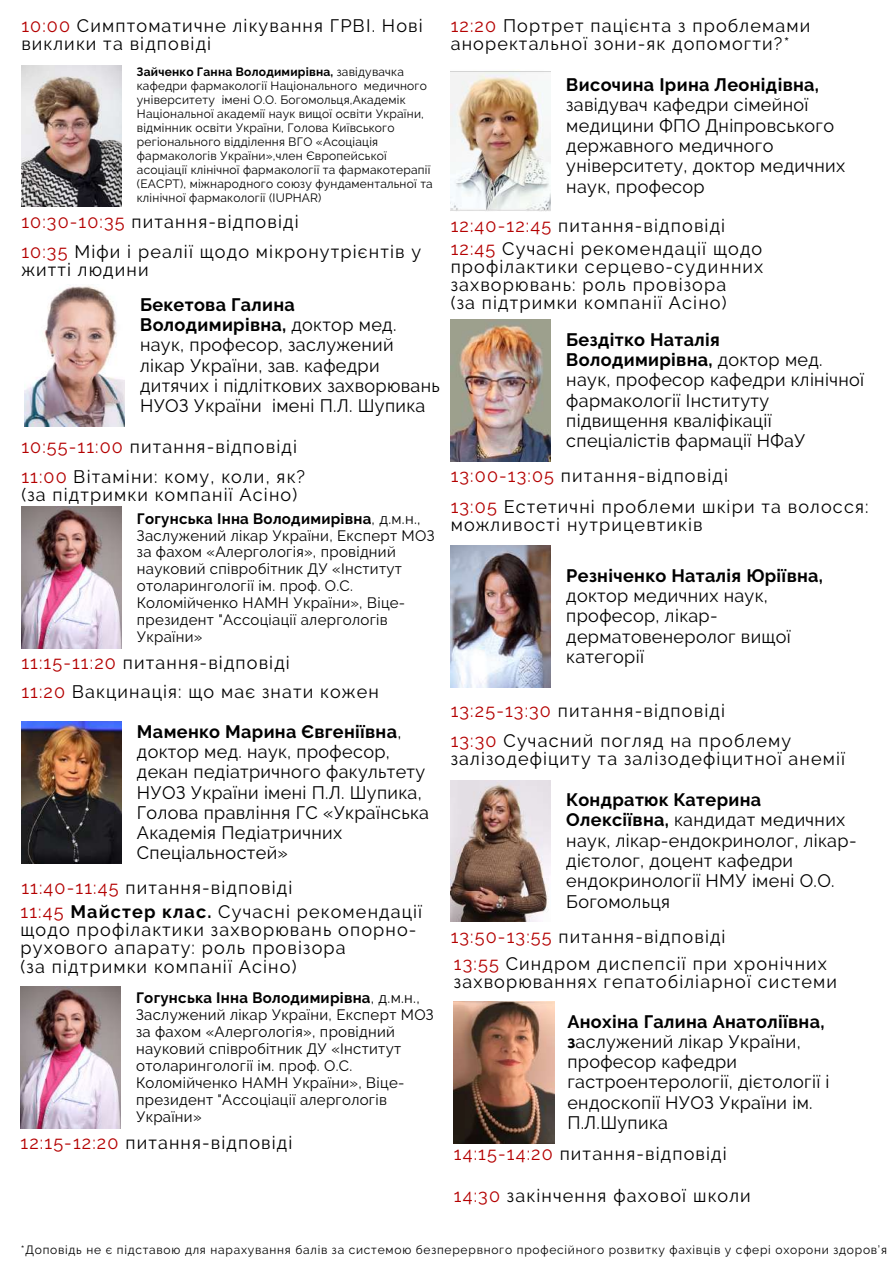
<style>
.page{position:relative;width:894px;height:1264px;background:#fff}
.page>*{position:absolute;margin:0;border:0;box-sizing:border-box;transform-origin:0 0}
.t1{font:18px/18px "Raleway";letter-spacing:.065em;color:#000}
.t2{font:18px/20.2px "Raleway";letter-spacing:.02em;color:#000}
.t3{font:700 18px "Raleway";letter-spacing:.02em;color:#000}
.t4{font:15px/17px "Raleway";letter-spacing:.02em;color:#000}
.t5{font:12px/14px "Raleway";letter-spacing:.02em;color:#000}
.t6{font:12px "Raleway";letter-spacing:.065em;color:#000}
.s1{color:#b40000}
.s2{font-weight:700}
</style>
<div class="page">
<img style="left:21px;top:65px;width:101px;height:142px">
<img style="left:24px;top:286px;width:101px;height:140px">
<img style="left:450px;top:71px;width:101px;height:140px">
<img style="left:21px;top:986px;width:100px;height:142px">
<img style="left:21px;top:506px;width:101px;height:142px">
<img style="left:450px;top:319px;width:101px;height:142px">
<img style="left:450px;top:545px;width:101px;height:142px">
<img style="left:21px;top:721px;width:101px;height:142px">
<img style="left:450px;top:780px;width:100px;height:141px">
<img style="left:454px;top:1001px;width:100px;height:142px">
<p class="t1" style="left:21px;top:17px;width:403px"><span class="s1">10:00</span> Симптоматичне лікування ГРВІ. Нові виклики та відповіді</p>
<p class="t5" style="left:137px;top:65px;width:297px"><span class="s2">Зайченко Ганна Володимирівна,</span> завідувачка кафедри фармакології Національного медичного університету імені О.О. Богомольця,Академік Національної академії наук вищої освіти України, відмінник освіти України, Голова Київського регіонального відділення ВГО «Асоціація фармакологів України»,член Європейської асоціації клінічної фармакології та фармакотерапії (EACPT), міжнародного союзу фундаментальної та клінічної фармакології (IUPHAR)</p>
<p class="t1" style="left:21px;top:207px;width:401px;line-height:29.7px"><span class="s1">10:30-10:35</span> питання-відповіді<br><span class="s1">10:35</span> Міфи і реалії щодо мікронутрієнтів у</p>
<p class="t1" style="left:21px;top:260px;width:129px">житті людини</p>
<p class="t2" style="left:140px;top:294px;width:301px"><span class="s2">Бекетова Галина<br>Володимирівна,</span> доктор мед. наук, професор, заслужений лікар України, зав. кафедри дитячих і підліткових захворювань<br>НУОЗ України імені П.Л. Шупика</p>
<p class="t1" style="left:21px;top:438px;width:277px"><span class="s1">10:55-11:00</span> питання-відповіді</p>
<p class="t1" style="left:21px;top:467px;width:285px"><span class="s1">11:00</span> Вітаміни: кому, коли, як? (за підтримки компанії Асіно)</p>
<p class="t4" style="left:137px;top:510px;width:299px"><span class="s2">Гогунська Інна Володимирівна</span>, д.м.н., Заслужений лікар України, Експерт МОЗ за фахом «Алергологія», провідний науковий співробітник ДУ «Інститут отоларингології ім. проф. О.С.<br>Коломійченко НАМН України», Віце&shy;президент "Ассоціації алергологів України»</p>
<p class="t1" style="left:21px;top:654px;width:270px"><span class="s1">11:15-11:20</span> питання-відповіді</p>
<p class="t1" style="left:21px;top:682px;width:359px"><span class="s1">11:20</span> Вакцинація: що має знати кожен</p>
<p class="t2" style="left:137px;top:721px;width:293px"><span class="s2">Маменко Марина Євгеніївна</span>, доктор мед. наук, професор, декан педіатричного факультету<br>НУОЗ України імені П.Л. Шупика,<br>Голова правління ГС «Українська<br>Академія Педіатричних<br>Спеціальностей»</p>
<p class="t1" style="left:21px;top:878px;width:272px"><span class="s1">11:40-11:45</span> питання-відповіді</p>
<p class="t1" style="left:21px;top:903px;width:403px"><span class="s1">11:45</span> <span class="s2">Майстер клас.</span> Сучасні рекомендації щодо профілактики захворювань опорно&shy;рухового апарату: роль провізора<br>(за підтримки компанії Асіно)</p>
<p class="t4" style="left:136px;top:989px;width:299px"><span class="s2">Гогунська Інна Володимирівна</span>, д.м.н., Заслужений лікар України, Експерт МОЗ за фахом «Алергологія», провідний науковий співробітник ДУ «Інститут отоларингології ім. проф. О.С.<br>Коломійченко НАМН України», Віце&shy;президент "Ассоціації алергологів України»</p>
<p class="t1" style="left:21px;top:1133px;width:273px"><span class="s1">12:15-12:20</span> питання-відповіді</p>
<p class="t1" style="left:450px;top:17px;width:361px"><span class="s1">12:20</span> Портрет пацієнта з проблемами аноректальної зони-як допомогти?*</p>
<p class="t3" style="left:566px;top:74px;width:254px">Височина Ірина Леонідівна,</p>
<p class="t2" style="left:566px;top:95px;width:280px">завідувач кафедри сімейної медицини ФПО Дніпровського державного медичного університету, доктор медичних наук, професор</p>
<p class="t1" style="left:450px;top:217px;width:276px"><span class="s1">12:40-12:45</span> питання-відповіді</p>
<p class="t1" style="left:450px;top:239px;width:314px"><span class="s1">12:45</span> Сучасні рекомендації щодо профілактики серцево-судинних захворювань: роль провізора<br>(за підтримки компанії Асіно)</p>
<p class="t2" style="left:566px;top:329px;width:299px"><span class="s2">Бездітко Наталія<br>Володимирівна,</span> доктор мед. наук, професор кафедри клінічної фармакології Інституту підвищення кваліфікації спеціалістів фармації НФаУ</p>
<p class="t1" style="left:450px;top:461px;width:419px;line-height:30.3px"><span class="s1">13:00-13:05</span> питання-відповіді<br><span class="s1">13:05</span> Естетичні проблеми шкіри та волосся:</p>
<p class="t1" style="left:450px;top:515px;width:253px">можливості нутрицевтиків</p>
<p class="t3" style="left:566px;top:565px;width:258px">Резніченко Наталія Юріївна,</p>
<p class="t2" style="left:566px;top:585px;width:226px">доктор медичних наук, професор, лікар&shy;дерматовенеролог вищої категорії</p>
<p class="t1" style="left:450px;top:701px;width:276px"><span class="s1">13:25-13:30</span> питання-відповіді</p>
<p class="t1" style="left:450px;top:731px;width:396px"><span class="s1">13:30</span> Сучасний погляд на проблему залізодефіциту та залізодефіцитної анемії</p>
<p class="t2" style="left:566px;top:789px;width:292px"><span class="s2">Кондратюк Катерина<br>Олексіївна,</span> кандидат медичних наук, лікар-ендокринолог, лікар&shy;дієтолог, доцент кафедри ендокринології НМУ імені О.О.<br>Богомольця</p>
<p class="t1" style="left:450px;top:927px;width:276px"><span class="s1">13:50-13:55</span> питання-відповіді</p>
<p class="t1" style="left:454px;top:954px;width:384px"><span class="s1">13:55</span> Синдром диспепсії при хронічних захворюваннях гепатобіліарної системи</p>
<p class="t2" style="left:567px;top:1011px;width:264px"><span class="s2">Анохіна Галина Анатоліївна, з</span>аслужений лікар України, професор кафедри гастроентерології, дієтології і ендоскопії НУОЗ України ім.<br>П.Л.Шупика</p>
<p class="t1" style="left:454px;top:1144px;width:274px"><span class="s1">14:15-14:20</span> питання-відповіді</p>
<p class="t1" style="left:454px;top:1186px;width:298px"><span class="s1">14:30</span> закінчення фахової школи</p>
<p class="t6" style="left:21px;top:1242px;width:867px">*Доповідь не є підставою для нарахування балів за системою безперервного професійного розвитку фахівців у сфері охорони здоров’я</p>
</div>
